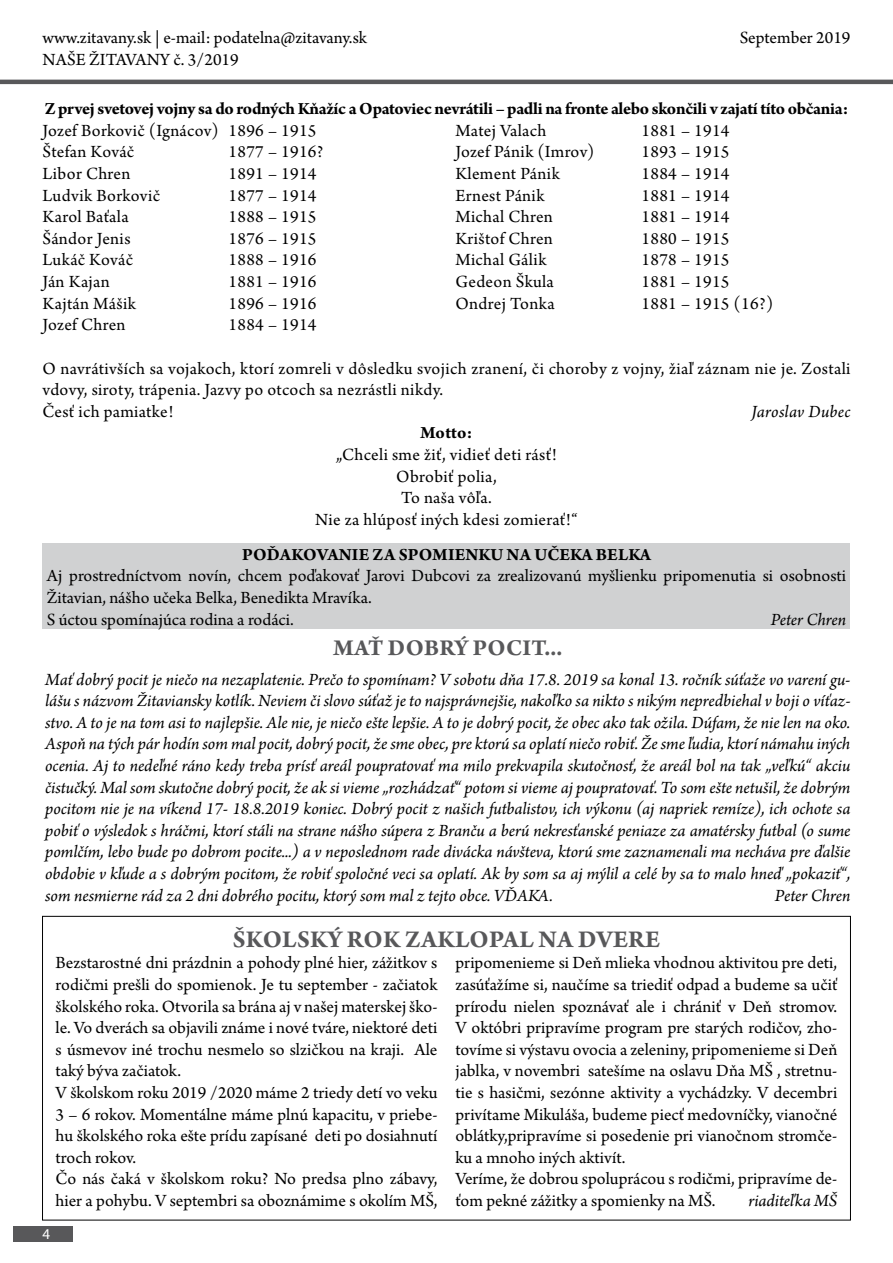
<style>
.page{position:relative;width:893px;height:1263px;background:#fff}
.page>*{position:absolute;margin:0;border:0;box-sizing:border-box;transform-origin:0 0}
.t1{font:700 25.5px "Arno Pro";letter-spacing:.01em;color:#58585a}
.t2{font:700 24px "Arno Pro";letter-spacing:.01em;color:#58585a}
.t3{font:18px/21.6px "Arno Pro";color:#000}
.t4{font:italic 18px/21.6px "Arno Pro";color:#000;text-align:justify}
.t5{font:18px/21.6px "Arno Pro";letter-spacing:.02em;color:#000}
.t6{font:700 18px "Arno Pro";letter-spacing:-.015em;color:#000}
.t7{font:700 18px "Arno Pro";letter-spacing:.01em;color:#000}
.t8{font:15px "Myriad Pro";color:#fff}
</style>
<div class="page">
<hr style="left:0;top:80px;width:893px;height:4px;background:#58585a">
<div style="left:13px;top:1226px;width:59px;height:16px;background:#58585a"></div>
<div style="left:43px;top:543px;width:807px;height:86px;background:#d0d1d2"></div>
<p class="t3" style="left:43px;top:28px;width:326px">www.zitavany.sk | e-mail: podatelna@zitavany.sk</p>
<p class="t3" style="left:740px;top:28px;width:112px">September 2019</p>
<p class="t3" style="left:43px;top:49px;width:198px">NAŠE ŽITAVANY č. 3/2019</p>
<p class="t6" style="left:45px;top:98px;width:805px">Z prvej svetovej vojny sa do rodných Kňažíc a Opatoviec nevrátili – padli na fronte alebo skončili v zajatí títo občania:</p>
<p class="t5" style="left:43px;top:121px;width:275px">Jozef Borkovič (Ignácov) 1896 – 1915<br>Štefan Kováč</p>
<p class="t3" style="left:455px;top:121px;width:92px">Matej Valach</p>
<p class="t5" style="left:641px;top:121px;width:89px">1881 – 1914</p>
<p class="t3" style="left:455px;top:142px;width:141px">Jozef Pánik (Imrov)</p>
<p class="t5" style="left:641px;top:142px;width:89px">1893 – 1915</p>
<p class="t5" style="left:455px;top:164px;width:106px">Klement Pánik</p>
<p class="t5" style="left:641px;top:164px;width:89px">1884 – 1914</p>
<p class="t3" style="left:455px;top:185px;width:91px">Ernest Pánik</p>
<p class="t5" style="left:641px;top:185px;width:89px">1881 – 1914</p>
<p class="t3" style="left:455px;top:207px;width:99px">Michal Chren</p>
<p class="t5" style="left:641px;top:207px;width:89px">1881 – 1914</p>
<p class="t3" style="left:455px;top:229px;width:99px">Krištof Chren</p>
<p class="t5" style="left:641px;top:229px;width:89px">1880 – 1915</p>
<p class="t5" style="left:455px;top:250px;width:92px">Michal Gálik</p>
<p class="t5" style="left:641px;top:250px;width:89px">1878 – 1915</p>
<p class="t3" style="left:455px;top:272px;width:100px">Gedeon Škula</p>
<p class="t5" style="left:641px;top:272px;width:89px">1881 – 1915</p>
<p class="t5" style="left:455px;top:293px;width:101px">Ondrej Tonka</p>
<p class="t5" style="left:641px;top:293px;width:133px">1881 – 1915 (16?)</p>
<p class="t5" style="left:229px;top:142px;width:96px">1877 – 1916?</p>
<p class="t5" style="left:43px;top:164px;width:89px">Libor Chren</p>
<p class="t5" style="left:229px;top:164px;width:89px">1891 – 1914</p>
<p class="t5" style="left:43px;top:185px;width:119px">Ludvik Borkovič</p>
<p class="t5" style="left:229px;top:185px;width:89px">1877 – 1914</p>
<p class="t3" style="left:43px;top:207px;width:88px">Karol Baťala</p>
<p class="t5" style="left:229px;top:207px;width:89px">1888 – 1915</p>
<p class="t5" style="left:43px;top:229px;width:90px">Šándor Jenis</p>
<p class="t5" style="left:229px;top:229px;width:89px">1876 – 1915</p>
<p class="t3" style="left:43px;top:250px;width:92px">Lukáč Kováč</p>
<p class="t5" style="left:229px;top:250px;width:89px">1888 – 1916</p>
<p class="t3" style="left:43px;top:272px;width:69px">Ján Kajan</p>
<p class="t5" style="left:229px;top:272px;width:89px">1881 – 1916</p>
<p class="t5" style="left:43px;top:293px;width:95px">Kajtán Mášik</p>
<p class="t5" style="left:229px;top:293px;width:89px">1896 – 1916</p>
<p class="t3" style="left:43px;top:315px;width:84px">Jozef Chren</p>
<p class="t5" style="left:229px;top:315px;width:89px">1884 – 1914</p>
<p class="t5" style="left:43px;top:358px;width:809px">O navrátivších sa vojakoch, ktorí zomreli v dôsledku svojich zranení, či choroby z vojny, žiaľ záznam nie je. Zostali vdovy, siroty, trápenia. Jazvy po otcoch sa nezrástli nikdy.<br>Česť ich pamiatke!</p>
<p class="t4" style="left:751px;top:401px;width:101px">Jaroslav Dubec</p>
<p class="t6" style="left:420px;top:422px;width:53px">Motto:</p>
<p class="t5" style="left:315px;top:445px;width:264px;text-align:center">„Chceli sme žiť, vidieť deti rásť!<br>Obrobiť polia,<br>To naša vôľa.<br>Nie za hlúposť iných kdesi zomierať!“</p>
<p class="t7" style="left:242px;top:544px;width:411px">POĎAKOVANIE ZA SPOMIENKU NA UČEKA BELKA</p>
<p class="t3" style="left:47px;top:566px;width:801px">Aj prostredníctvom novín, chcem poďakovať Jarovi Dubcovi za zrealizovanú myšlienku pripomenutia si osobnosti<br>Žitavian, nášho učeka Belka, Benedikta Mravíka.<br>S úctou spomínajúca rodina a rodáci.</p>
<p class="t4" style="left:771px;top:609px;width:77px">Peter Chren</p>
<h2 class="t2" style="left:334px;top:633px;width:230px">MAŤ DOBRÝ POCIT...</h2>
<p class="t4" style="left:45px;top:669px;width:807px">Mať dobrý pocit je niečo na nezaplatenie. Prečo to spomínam? V sobotu dňa 17.8. 2019 sa konal 13. ročník súťaže vo varení gu&shy;lášu s názvom Žitaviansky kotlík. Neviem či slovo súťaž je to najsprávnejšie, nakoľko sa nikto s nikým nepredbiehal v boji o víťaz&shy;stvo. A to je na tom asi to najlepšie. Ale nie, je niečo ešte lepšie. A to je dobrý pocit, že obec ako tak ožila. Dúfam, že nie len na oko.<br>Aspoň na tých pár hodín som mal pocit, dobrý pocit, že sme obec, pre ktorú sa oplatí niečo robiť. Že sme ľudia, ktorí námahu iných ocenia. Aj to nedeľné ráno kedy treba prísť areál poupratovať ma milo prekvapila skutočnosť, že areál bol na tak „veľkú“ akciu čistučký. Mal som skutočne dobrý pocit, že ak si vieme „rozhádzať“ potom si vieme aj poupratovať. To som ešte netušil, že dobrým pocitom nie je na víkend 17- 18.8.2019 koniec. Dobrý pocit z našich futbalistov, ich výkonu (aj napriek remíze), ich ochote sa pobiť o výsledok s hráčmi, ktorí stáli na strane nášho súpera z Branču a berú nekresťanské peniaze za amatérsky futbal (o sume pomlčím, lebo bude po dobrom pocite...) a v neposlednom rade divácka návšteva, ktorú sme zaznamenali ma necháva pre ďalšie obdobie v kľude a s dobrým pocitom, že robiť spoločné veci sa oplatí. Ak by som sa aj mýlil a celé by sa to malo hneď „pokaziť“, som nesmierne rád za 2 dni dobrého pocitu, ktorý som mal z tejto obce. VĎAKA.</p>
<p class="t4" style="left:775px;top:885px;width:77px">Peter Chren</p>
<h1 class="t1" style="left:233px;top:924px;width:429px">ŠKOLSKÝ ROK ZAKLOPAL NA DVERE</h1>
<p class="t3" style="left:56px;top:953px;width:383px">Bezstarostné dni prázdnin a pohody plné hier, zážitkov s rodičmi prešli do spomienok. Je tu september - začiatok školského roka. Otvorila sa brána aj v našej materskej ško&shy;le. Vo dverách sa objavili známe i nové tváre, niektoré deti s úsmevov iné trochu nesmelo so slzičkou na kraji. Ale taký býva začiatok.<br>V školskom roku 2019 /2020 máme 2 triedy detí vo veku 3 – 6 rokov. Momentálne máme plnú kapacitu, v priebe&shy;hu školského roka ešte prídu zapísané deti po dosiahnutí troch rokov.<br>Čo nás čaká v školskom roku? No predsa plno zábavy, hier a pohybu. V septembri sa oboznámime s okolím MŠ,</p>
<p class="t3" style="left:455px;top:953px;width:383px">pripomenieme si Deň mlieka vhodnou aktivitou pre deti, zasúťažíme si, naučíme sa triediť odpad a budeme sa učiť prírodu nielen spoznávať ale i chrániť v Deň stromov.<br>V októbri pripravíme program pre starých rodičov, zho&shy;tovíme si výstavu ovocia a zeleniny, pripomenieme si Deň jablka, v novembri satešíme na oslavu Dňa MŠ , stretnu&shy;tie s hasičmi, sezónne aktivity a vychádzky. V decembri privítame Mikuláša, budeme piecť medovníčky, vianočné oblátky,pripravíme si posedenie pri vianočnom stromče&shy;ku a mnoho iných aktivít.<br>Veríme, že dobrou spoluprácou s rodičmi, pripravíme de&shy;ťom pekné zážitky a spomienky na MŠ.</p>
<p class="t4" style="left:748px;top:1191px;width:90px">riaditeľka MŠ</p>
<p class="t8" style="left:43px;top:1225px;width:9px">4</p>
</div>
